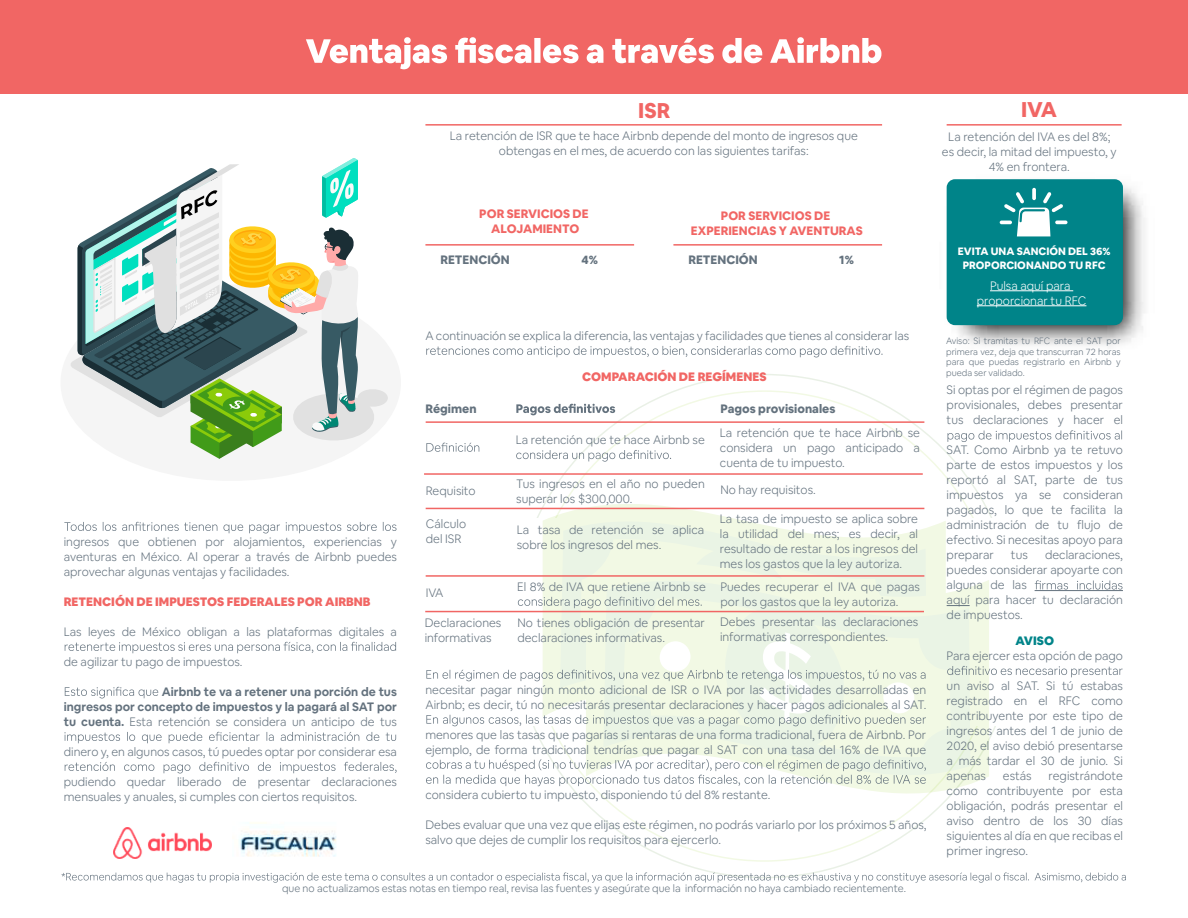
<style>
.page{position:relative;width:1188px;height:918px;background:#fff}
.page>*{position:absolute;margin:0;border:0;box-sizing:border-box;transform-origin:0 0}
.t1{font:800 21px "Airbnb Cereal App";color:#f16664}
.t2{font:300 12px/15px "Airbnb Cereal App";color:#64727e}
.t3{font:700 12px/15px "Airbnb Cereal App";color:#64727e;text-align:justify}
.t4{font:800 12px/15px "Airbnb Cereal App";color:#f16664;text-align:center}
.t5{font:900 12px "Airbnb Cereal App";color:#f16664}
.t6{font:800 12px "Airbnb Cereal App";color:#64727e}
.t7{font:300 12px/15px "Airbnb Cereal App";color:#fff;text-align:center}
.t8{font:900 12px "Airbnb Cereal App";color:#008489}
.t9{font:300 10.5px "Airbnb Cereal App";color:#64727e}
.t10{font:800 10.5px/13.5px "Airbnb Cereal App";color:#fff;text-align:center}
.t11{font:300 9px/10.5px "Airbnb Cereal App";color:#64727e;text-align:justify}
.s1{font-weight:300}
</style>
<div class="page">
<svg style="left:543px;top:504px;width:403px;height:255px"></svg>
<svg style="left:560px;top:504px;width:367px;height:242px"></svg>
<svg style="left:586px;top:522px;width:403px;height:272px;fill:#f2f9e4"></svg>
<svg style="left:603px;top:552px;width:367px;height:242px;background:#eff7e7"></svg>
<img style="left:239px;top:830px;width:97px;height:43px">
<img style="left:114px;top:828px;width:97px;height:30px">
<div style="left:0;top:0;width:1188px;height:94px;background:#f16664"></div>
<svg style="left:306px;top:37px;width:575px;height:32px"></svg>
<svg style="left:64px;top:522px;width:333px;height:11px"></svg>
<svg style="left:65px;top:642px;width:331px;height:11px"></svg>
<svg style="left:65px;top:687px;width:93px;height:11px"></svg>
<svg style="left:64px;top:732px;width:332px;height:11px"></svg>
<svg style="left:65px;top:762px;width:332px;height:11px"></svg>
<hr style="left:425px;top:244px;width:209px;height:2px;background:#f16664">
<hr style="left:673px;top:244px;width:209px;height:2px;background:#f16664">
<hr style="left:425px;top:124px;width:457px;height:2px;background:#f16664">
<hr style="left:947px;top:124px;width:175px;height:2px;background:#f16664">
<img style="left:946px;top:180px;width:199px;height:166px">
<div style="left:947px;top:179px;width:176px;height:146px;background:#008489;border-radius:8px"></div>
<svg style="left:1032px;top:188px;width:4px;height:12px"></svg>
<svg style="left:1000px;top:192px;width:68px;height:44px"></svg>
<hr style="left:990px;top:290px;width:83px;height:1px;background:#fff">
<hr style="left:977px;top:305px;width:109px;height:1px;background:#fff">
<svg style="left:426px;top:346px;width:457px;height:11px"></svg>
<svg style="left:948px;top:430px;width:174px;height:12px"></svg>
<svg style="left:1035px;top:580px;width:88px;height:10px"></svg>
<hr style="left:1035px;top:590px;width:88px;height:1px;background:#64727e">
<svg style="left:947px;top:605px;width:23px;height:1px"></svg>
<svg style="left:947px;top:666px;width:176px;height:11px"></svg>
<svg style="left:516px;top:450px;width:155px;height:12px"></svg>
<svg style="left:426px;top:443px;width:53px;height:9px"></svg>
<hr style="left:425px;top:611px;width:499px;height:1px;background:#f16664">
<hr style="left:426px;top:508px;width:498px;height:1px;background:#f16664">
<hr style="left:424px;top:473px;width:499px;height:2px;background:#f16664">
<hr style="left:426px;top:421px;width:498px;height:2px;background:#f16664">
<svg style="left:516px;top:404px;width:99px;height:11px"></svg>
<svg style="left:426px;top:573px;width:500px;height:153px"></svg>
<svg style="left:426px;top:759px;width:500px;height:27px"></svg>
<svg style="left:61px;top:873px;width:1065px;height:10px"></svg>
<svg style="left:70px;top:158px;width:318px;height:301px"></svg>
<h1 class="t1" style="left:638px;top:98px;width:33px">ISR</h1>
<h1 class="t1" style="left:1021px;top:96px;width:37px">IVA</h1>
<p class="t2" style="left:450px;top:129px;width:410px;text-align:center">La retención de ISR que te hace Airbnb depende del monto de ingresos que obtengas en el mes, de acuerdo con las siguientes tarifas:</p>
<p class="t4" style="left:479px;top:207px;width:111px">POR SERVICIOS DE<br>ALOJAMIENTO</p>
<p class="t6" style="left:440px;top:252px;width:71px">RETENCIÓN</p>
<p class="t6" style="left:581px;top:252px;width:18px">4%</p>
<p class="t6" style="left:688px;top:252px;width:71px">RETENCIÓN</p>
<p class="t6" style="left:839px;top:252px;width:16px">1%</p>
<p class="t4" style="left:691px;top:208px;width:173px">POR SERVICIOS DE<br>EXPERIENCIAS Y AVENTURAS</p>
<p class="t2" style="left:425px;top:328px;width:485px">A continuación se explica la diferencia, las ventajas y facilidades que tienes al considerar las</p>
<p class="t5" style="left:582px;top:369px;width:186px">COMPARACIÓN DE REGÍMENES</p>
<p class="t6" style="left:426px;top:401px;width:53px">Régimen</p>
<p class="t6" style="left:720px;top:401px;width:117px">Pagos provisionales</p>
<p class="t2" style="left:720px;top:425px;width:202px;text-align:justify">La retención que te hace Airbnb se considera un pago anticipado a cuenta de tu impuesto.</p>
<p class="t2" style="left:720px;top:483px;width:97px">No hay requisitos.</p>
<p class="t2" style="left:720px;top:511px;width:200px;text-align:justify">La tasa de impuesto se aplica sobre la utilidad del mes; es decir, al resultado de restar a los ingresos del mes los gastos que la ley autoriza.</p>
<p class="t2" style="left:720px;top:579px;width:201px">Puedes recuperar el IVA que pagas por los gastos que la ley autoriza.</p>
<p class="t2" style="left:720px;top:615px;width:200px">Debes presentar las declaraciones informativas correspondientes.</p>
<p class="t2" style="left:516px;top:432px;width:191px">La retención que te hace Airbnb se</p>
<p class="t2" style="left:516px;top:476px;width:190px">Tus ingresos en el año no pueden superar los $300,000.</p>
<p class="t2" style="left:517px;top:523px;width:189px">La tasa de retención se aplica sobre los ingresos del mes.</p>
<p class="t2" style="left:517px;top:579px;width:190px">El 8% de IVA que retiene Airbnb se</p>
<p class="t2" style="left:517px;top:615px;width:189px">No tienes obligación de presentar declaraciones informativas.</p>
<p class="t2" style="left:426px;top:483px;width:52px">Requisito</p>
<p class="t2" style="left:426px;top:516px;width:42px">Cálculo del ISR</p>
<p class="t2" style="left:64px;top:534px;width:335px;text-align:justify">ingresos que obtienen por alojamientos, experiencias y aventuras en México. Al operar a través de Airbnb puedes aprovechar algunas ventajas y facilidades.</p>
<p class="t5" style="left:64px;top:594px;width:308px">RETENCIÓN DE IMPUESTOS FEDERALES POR AIRBNB</p>
<p class="t2" style="left:64px;top:624px;width:335px">Las leyes de México obligan a las plataformas digitales a</p>
<p class="t2" style="left:64px;top:654px;width:180px">de agilizar tu pago de impuestos.</p>
<p class="t3" style="left:64px;top:684px;width:335px;text-indent:98px">Airbnb te va a retener una porción de tus ingresos por concepto de impuestos y la pagará al SAT por tu cuenta. <span class="s1">Esta retención se considera un anticipo de tus</span></p>
<p class="t2" style="left:64px;top:744px;width:335px">dinero y, en algunos casos, tú puedes optar por considerar esa</p>
<p class="t2" style="left:64px;top:774px;width:335px">pudiendo quedar liberado de presentar declaraciones mensuales y anuales, si cumples con ciertos requisitos.</p>
<p class="t2" style="left:426px;top:585px;width:19px">IVA</p>
<p class="t2" style="left:425px;top:615px;width:78px">Declaraciones informativas</p>
<p class="t2" style="left:425px;top:682px;width:502px">necesitar pagar ningún monto adicional de ISR o IVA por las actividades desarrolladas en<br>Airbnb; es decir, tú no necesitarás presentar declaraciones y hacer pagos adicionales al SAT.</p>
<p class="t2" style="left:425px;top:727px;width:502px">menores que las tasas que pagarías si rentaras de una forma tradicional, fuera de Airbnb. Por ejemplo, de forma tradicional tendrías que pagar al SAT con una tasa del 16% de IVA que</p>
<p class="t2" style="left:425px;top:787px;width:347px">considera cubierto tu impuesto, disponiendo tú del 8% restante.</p>
<p class="t2" style="left:425px;top:817px;width:503px">Debes evaluar que una vez que elijas este régimen, no podrás variarlo por los próximos 5 años, salvo que dejes de cumplir los requisitos para ejercerlo.</p>
<p class="t9" style="left:282px;top:883px;width:626px">que no actualizamos estas notas en tiempo real, revisa las fuentes y asegúrate que la información no haya cambiado recientemente.</p>
<p class="t2" style="left:942px;top:129px;width:176px;text-align:center">La retención del IVA es del 8%; es decir, la mitad del impuesto, y<br>4% en frontera.</p>
<p class="t10" style="left:958px;top:245px;width:154px">EVITA UNA SANCIÓN DEL 36%<br>PROPORCIONANDO TU RFC</p>
<p class="t7" style="left:977px;top:278px;width:111px">Pulsa aquí para proporcionar tu RFC</p>
<p class="t11" style="left:946px;top:336px;width:176px">Aviso: Si tramitas tu RFC ante el SAT por primera vez, deja que transcurran 72 horas para que puedas registrarlo en Airbnb y pueda ser validado.</p>
<p class="t2" style="left:947px;top:383px;width:178px;text-align:justify">Si optas por el régimen de pagos provisionales, debes presentar tus declaraciones y hacer el</p>
<p class="t2" style="left:947px;top:443px;width:178px;text-align:justify">SAT. Como Airbnb ya te retuvo parte de estos impuestos y los reportó al SAT, parte de tus impuestos ya se consideran pagados, lo que te facilita la administración de tu flujo de efectivo. Si necesitas apoyo para preparar</p>
<p class="t2" style="left:947px;top:548px;width:178px;text-indent:98px">declaraciones, puedes considerar apoyarte con alguna de las<br>aquí para hacer tu declaración de impuestos.</p>
<p class="t8" style="left:1016px;top:633px;width:40px">AVISO</p>
<p class="t2" style="left:947px;top:648px;width:178px">Para ejercer esta opción de pago</p>
<p class="t2" style="left:947px;top:678px;width:178px;text-align:justify">un aviso al SAT. Si tú estabas registrado en el RFC como contribuyente por este tipo de ingresos antes del 1 de junio de 2020, el aviso debió presentarse a más tardar el 30 de junio. Si apenas</p>
<p class="t2" style="left:1011px;top:548px;width:18px">tus</p>
<p class="t2" style="left:947px;top:768px;width:178px;text-align:justify;text-indent:102px">registrándote como contribuyente por esta obligación, podrás presentar el aviso dentro de los 30 días siguientes al día en que recibas el primer ingreso.</p>
<p class="t2" style="left:1003px;top:768px;width:30px">estás</p>
</div>
